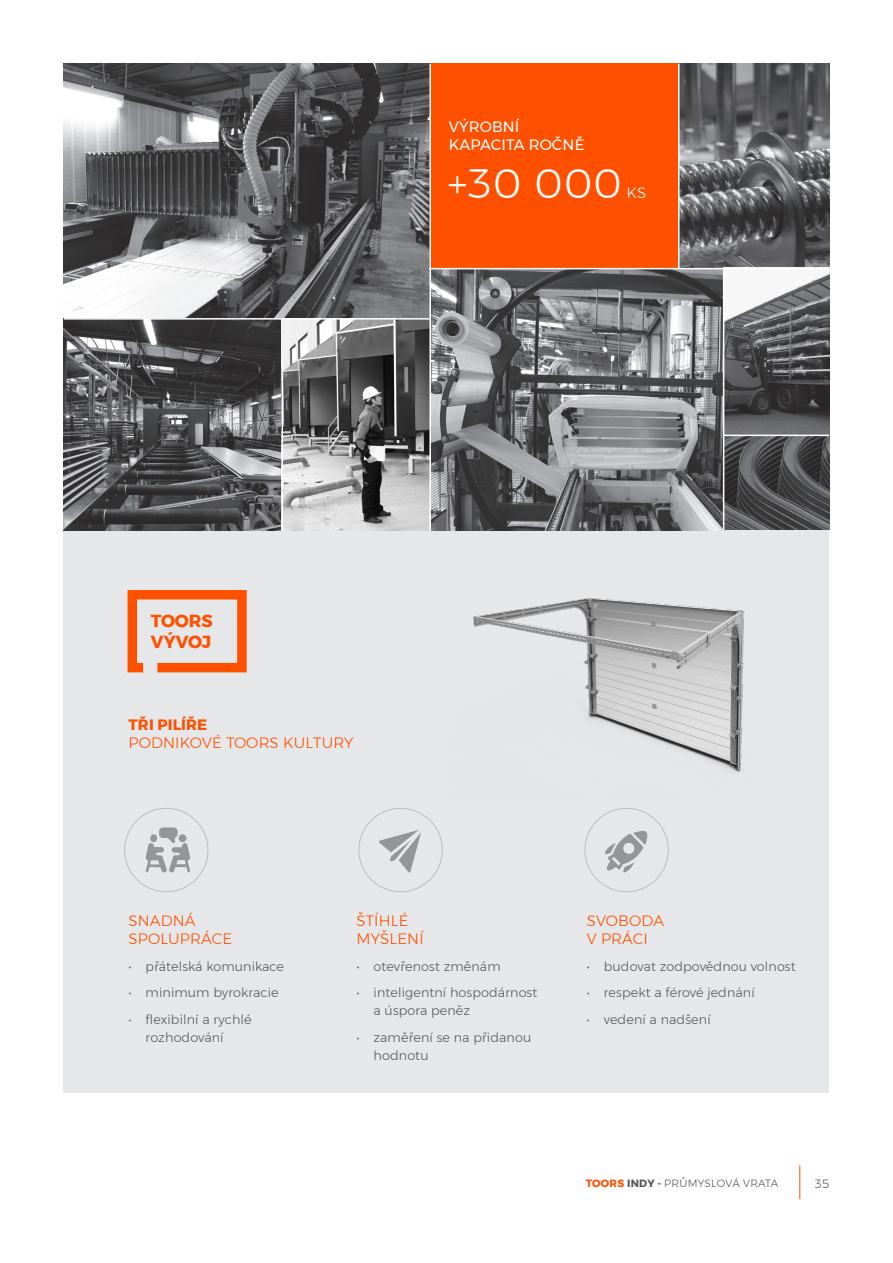
<style>
.page{position:relative;width:893px;height:1263px;background:#fff}
.page>*{position:absolute;margin:0;border:0;box-sizing:border-box;transform-origin:0 0}
.t1{font:300 40.8px "Montserrat";color:#fff}
.t2{font:700 17.4px "Montserrat";letter-spacing:-.005em;color:#ff5000}
.t3{font:300 15px/18px "Montserrat";letter-spacing:.01em;color:#ff5000}
.t4{font:15px/18px "Montserrat";letter-spacing:.01em;color:#fff}
.t5{font:300 15px "Montserrat";color:#fff}
.t6{font:300 12.75px/18px "Montserrat";letter-spacing:.01em;color:#57585a}
.t7{font:300 12px "Montserrat";color:#57585a}
.t8{font:300 10.5px "Montserrat";letter-spacing:.025em;color:#57585a}
.s1{font-weight:700}
.s2{font-weight:700;color:#ff5000}
</style>
<div class="page">
<hr style="left:799px;top:1165px;width:1px;height:34px;background:#ff5000">
<div style="left:64px;top:64px;width:765px;height:1029px;background:#e6e7e9"></div>
<img style="left:64px;top:64px;width:365px;height:254px">
<img style="left:431px;top:269px;width:398px;height:261px">
<img style="left:679px;top:64px;width:150px;height:204px">
<svg style="left:724px;top:269px;width:105px;height:166px;background:#727274"></svg>
<svg style="left:724px;top:436px;width:105px;height:93px;background:#4e4e4f"></svg>
<div style="left:431px;top:64px;width:247px;height:205px;background:#ff5000"></div>
<svg style="left:127px;top:590px;width:120px;height:83px"></svg>
<svg style="left:145px;top:827px;width:45px;height:45px"></svg>
<svg style="left:379px;top:830px;width:42px;height:42px"></svg>
<svg style="left:605px;top:831px;width:42px;height:41px"></svg>
<svg style="left:64px;top:320px;width:218px;height:210px;background:#575759"></svg>
<svg style="left:282px;top:320px;width:147px;height:210px"></svg>
<img style="left:473px;top:597px;width:272px;height:175px">
<hr style="left:429px;top:268px;width:400px;height:1px;background:#fff">
<hr style="left:723px;top:435px;width:106px;height:1px;background:#fff">
<hr style="left:64px;top:318px;width:365px;height:2px;background:#fff">
<hr style="left:429px;top:64px;width:2px;height:467px;background:#fff">
<hr style="left:723px;top:268px;width:1px;height:263px;background:#fff">
<hr style="left:678px;top:64px;width:1px;height:205px;background:#fff">
<hr style="left:281px;top:357px;width:2px;height:174px;background:#fff">
<p class="t4" style="left:449px;top:117px;width:137px">VÝROBNÍ<br>KAPACITA ROČNĚ</p>
<p class="t1" style="left:448px;top:152px;width:176px">+30 000</p>
<p class="t5" style="left:626px;top:181px;width:21px">KS</p>
<p class="t2" style="left:151px;top:607px;width:63px">TOORS</p>
<p class="t2" style="left:151px;top:628px;width:62px">VÝVOJ</p>
<p class="t3" style="left:129px;top:715px;width:226px"><span class="s1">TŘI PILÍŘE<br></span>PODNIKOVÉ TOORS KULTURY</p>
<p class="t3" style="left:129px;top:912px;width:105px">SNADNÁ<br>SPOLUPRÁCE</p>
<p class="t6" style="left:129px;top:957px;width:157px">• přátelská komunikace</p>
<p class="t6" style="left:129px;top:983px;width:152px">• minimum byrokracie</p>
<p class="t6" style="left:146px;top:1010px;width:108px;text-indent:-17px">• flexibilní a rychlé rozhodování</p>
<p class="t3" style="left:357px;top:912px;width:69px">ŠTÍHLÉ<br>MYŠLENÍ</p>
<p class="t6" style="left:357px;top:957px;width:146px">• otevřenost změnám</p>
<p class="t6" style="left:374px;top:983px;width:165px;text-indent:-17px">• inteligentní hospodárnost a úspora peněz</p>
<p class="t6" style="left:374px;top:1028px;width:159px;text-indent:-17px">• zaměření se na přidanou hodnotu</p>
<p class="t3" style="left:587px;top:912px;width:79px">SVOBODA<br>V PRÁCI</p>
<p class="t6" style="left:587px;top:957px;width:210px">• budovat zodpovědnou volnost</p>
<p class="t6" style="left:587px;top:983px;width:169px">• respekt a férové jednání</p>
<p class="t6" style="left:587px;top:1010px;width:125px">• vedení a nadšení</p>
<p class="t8" style="left:586px;top:1176px;width:194px"><span class="s2">TOORS</span> <span class="s1">INDY -</span> PRŮMYSLOVÁ VRATA</p>
<p class="t7" style="left:815px;top:1175px;width:16px">35</p>
</div>
